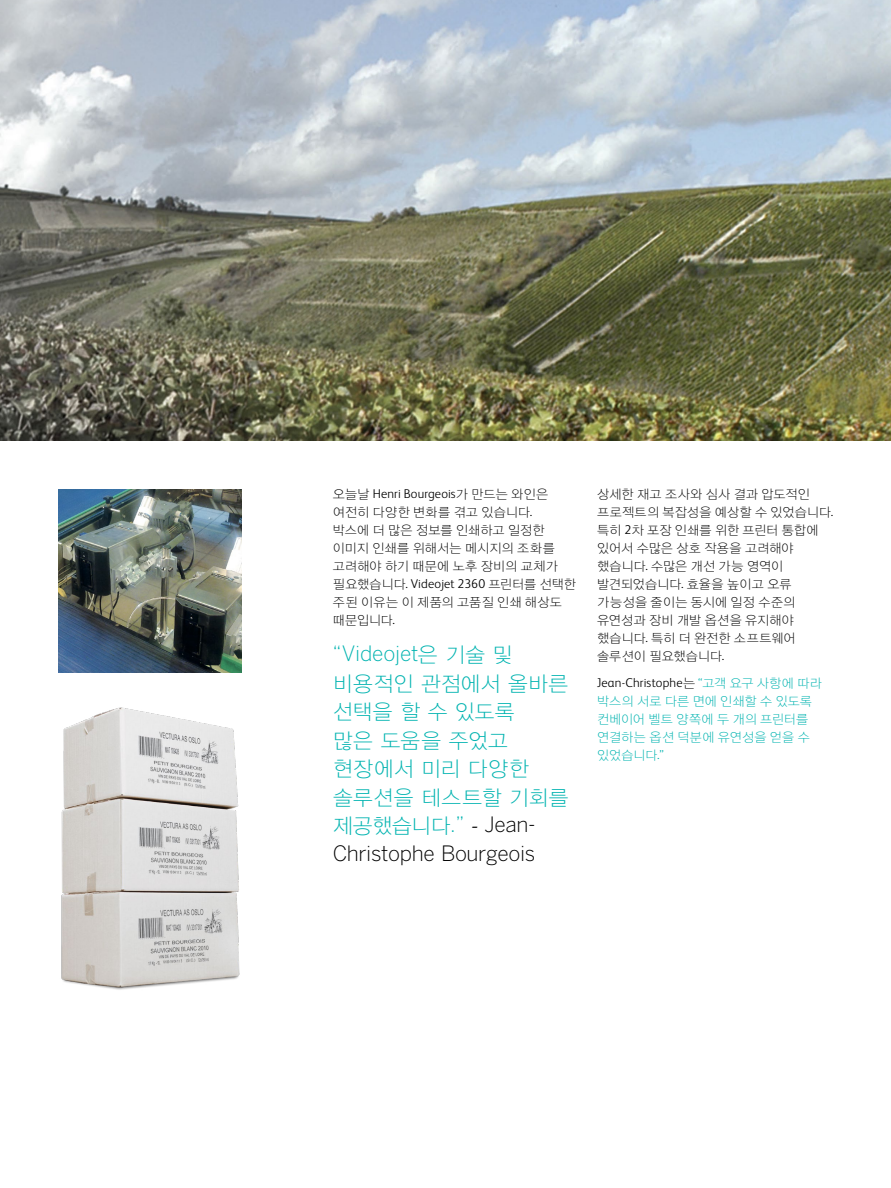
<style>
.page{position:relative;width:891px;height:1188px;background:#fff}
.page>*{position:absolute;margin:0;border:0;box-sizing:border-box;transform-origin:0 0}
.t1{font:21px/28.5px "YDIYGO110 KS Cpc EUC H";letter-spacing:-.05em;color:#00b3b0}
.t2{font:300 21px "Benton Gothic";letter-spacing:-.02em;color:#000}
.t3{font:300 21px "Benton Gothic";letter-spacing:-.015em;color:#00b3b0}
.t4{font:12.75px/18px "YDIYGO110 KS Cpc EUC H";letter-spacing:-.04em;color:#000}
.t5{font:12.75px/18px "YDIYGO110 KS Cpc EUC H";letter-spacing:-.05em;color:#00b3b0}
.t6{font:300 12.75px "FS Albert Pro";letter-spacing:.01em;color:#000}
.s1{font-family:"YDIYGO110 KS Cpc EUC H";font-weight:400}
.s2{font-family:"FS Albert Pro";font-weight:300}
.s3{font-family:"Benton Gothic";font-weight:300}
.s4{font-family:"Minion Pro";color:#000}
.s5{font-family:"Benton Gothic";font-weight:300;color:#000}
.s6{color:#00b3b0}
.s7{font-family:"YDIYGO110 KS Cpc EUC H";font-weight:400;color:#00b3b0}
</style>
<div class="page">
<img style="left:0;top:0;width:891px;height:441px">
<img style="left:58px;top:489px;width:184px;height:184px">
<img style="left:61px;top:707px;width:179px;height:283px">
<p class="t6" style="left:333px;top:485px;width:217px"><span class="s1">오늘날</span> Henri Bourgeois<span class="s1">가 만드는 와인은</span></p>
<p class="t4" style="left:333px;top:504px;width:245px">여전히 다양한 변화를 겪고 있습니다<span class="s2">.<br></span>박스에 더 많은 정보를 인쇄하고 일정한 이미지 인쇄를 위해서는 메시지의 조화를 고려해야 하기 때문에 노후 장비의 교체가 필요했습니다<span class="s2">. Videojet 2360</span> 프린터를 선택한 주된 이유는 이 제품의 고품질 인쇄 해상도 때문입니다<span class="s2">.</span></p>
<h1 class="t3" style="left:333px;top:641px;width:182px">“Videojet<span class="s1">은 기술 및</span></h1>
<h1 class="t1" style="left:333px;top:669px;width:238px">비용적인 관점에서 올바른 선택을 할 수 있도록<br>많은 도움을 주었고 현장에서 미리 다양한 솔루션을 테스트할 기회를 제공했습니다<span class="s3">.”</span> <span class="s4">-</span> <span class="s5">Jean-</span></h1>
<h1 class="t2" style="left:333px;top:841px;width:204px">Christophe Bourgeois</h1>
<p class="t4" style="left:597px;top:486px;width:238px">상세한 재고 조사와 심사 결과 압도적인 프로젝트의 복잡성을 예상할 수 있었습니다<span class="s2">. </span>특히 <span class="s2">2</span>차 포장 인쇄를 위한 프린터 통합에 있어서 수많은 상호 작용을 고려해야 했습니다<span class="s2">.</span> 수많은 개선 가능 영역이 발견되었습니다<span class="s2">.</span> 효율을 높이고 오류 가능성을 줄이는 동시에 일정 수준의 유연성과 장비 개발 옵션을 유지해야 했습니다<span class="s2">.</span> 특히 더 완전한 소프트웨어 솔루션이 필요했습니다<span class="s2">.</span></p>
<p class="t6" style="left:597px;top:674px;width:227px">Jean-Christophe<span class="s1">는</span> <span class="s6">“</span><span class="s7">고객 요구 사항에 따라</span></p>
<p class="t5" style="left:597px;top:692px;width:217px">박스의 서로 다른 면에 인쇄할 수 있도록 컨베이어 벨트 양쪽에 두 개의 프린터를 연결하는 옵션 덕분에 유연성을 얻을 수 있었습니다<span class="s2">.”</span></p>
</div>
